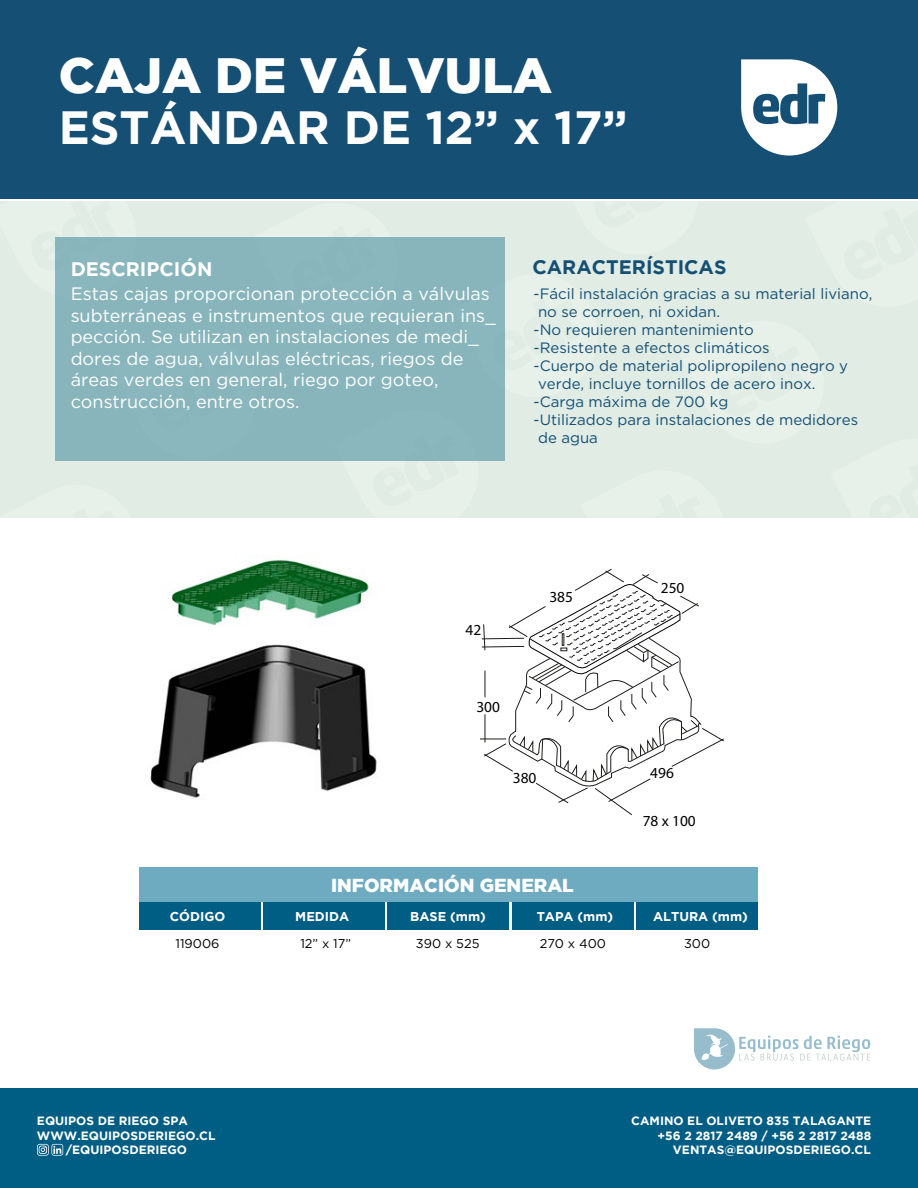
<style>
.page{position:relative;width:918px;height:1188px;background:#fff}
.page>*{position:absolute;margin:0;border:0;box-sizing:border-box;transform-origin:0 0}
.t1{font:900 49.5px "Gotham";color:#fff}
.t2{font:700 46.5px "Gotham";color:#fff}
.t3{font:700 19.5px "Gotham";color:#154f74}
.t4{font:700 19.5px "Gotham";color:#fff}
.t5{font:900 18.75px "Gotham";color:#fff}
.t6{font:18px/21.6px "Gotham";color:#fff}
.t7{font:15.3px "Myriad Pro";color:#000}
.t8{font:15px "Gotham";color:#154f74}
.t9{font:700 12.75px "Gotham";color:#fff}
.t10{font:12.75px "Gotham";color:#020102}
.t11{font:700 12px/14.4px "Gotham";color:#fff;text-align:right}
</style>
<div class="page">
<div style="left:0;top:0;width:918px;height:198px;background:#154f74"></div>
<div style="left:0;top:189px;width:914px;height:10px;background:#154f74"></div>
<div style="left:0;top:1089px;width:918px;height:99px;background:#005d83"></div>
<svg style="left:37px;top:1144px;width:26px;height:12px"></svg>
<svg style="left:741px;top:59px;width:96px;height:97px"></svg>
<div style="left:0;top:202px;width:918px;height:316px;background:#e0ece4"></div>
<svg style="left:253px;top:237px;width:144px;height:1px"></svg>
<svg style="left:55px;top:237px;width:81px;height:1px"></svg>
<div style="left:55px;top:238px;width:450px;height:223px;background:#88b5bc"></div>
<div style="left:139px;top:892px;width:122px;height:38px;background:#005d83"></div>
<div style="left:264px;top:892px;width:121px;height:38px;background:#005d83"></div>
<div style="left:388px;top:892px;width:121px;height:38px;background:#005d83"></div>
<div style="left:512px;top:892px;width:122px;height:38px;background:#005d83"></div>
<div style="left:637px;top:892px;width:121px;height:38px;background:#005d83"></div>
<div style="left:139px;top:868px;width:619px;height:34px;background:#6fabc0"></div>
<svg style="left:694px;top:1028px;width:176px;height:41px"></svg>
<svg style="left:480px;top:568px;width:244px;height:248px"></svg>
<img style="left:150px;top:559px;width:227px;height:239px">
<h1 class="t1" style="left:59px;top:47px;width:495px">CAJA DE VÁLVULA</h1>
<h2 class="t2" style="left:59px;top:101px;width:570px">ESTÁNDAR DE 12” x 17”</h2>
<h3 class="t3" style="left:533px;top:256px;width:195px">CARACTERÍSTICAS</h3>
<h3 class="t4" style="left:71px;top:257px;width:143px">DESCRIPCIÓN</h3>
<p class="t6" style="left:71px;top:282px;width:427px">Estas cajas proporcionan protección a válvulas subterráneas e instrumentos que requieran ins_ pección. Se utilizan en instalaciones de medi_ dores de agua, válvulas eléctricas, riegos de áreas verdes en general, riego por goteo, construcción, entre otros.</p>
<p class="t8" style="left:534px;top:284px;width:340px">-Fácil instalación gracias a su material liviano,</p>
<p class="t8" style="left:538px;top:302px;width:184px">no se corroen, ni oxidan.</p>
<p class="t8" style="left:534px;top:320px;width:222px">-No requieren mantenimiento</p>
<p class="t8" style="left:534px;top:338px;width:238px">-Resistente a efectos climáticos</p>
<p class="t8" style="left:534px;top:356px;width:316px">-Cuerpo de material polipropileno negro y</p>
<p class="t8" style="left:538px;top:374px;width:279px">verde, incluye tornillos de acero inox.</p>
<p class="t8" style="left:534px;top:392px;width:196px">-Carga máxima de 700 kg</p>
<p class="t8" style="left:534px;top:410px;width:326px">-Utilizados para instalaciones de medidores</p>
<p class="t8" style="left:538px;top:428px;width:61px">de agua</p>
<p class="t7" style="left:466px;top:620px;width:17px">42</p>
<p class="t7" style="left:549px;top:588px;width:25px">385</p>
<p class="t7" style="left:476px;top:698px;width:25px">300</p>
<p class="t7" style="left:513px;top:768px;width:25px">380</p>
<p class="t5" style="left:331px;top:874px;width:244px">INFORMACIÓN GENERAL</p>
<p class="t7" style="left:661px;top:579px;width:25px">250</p>
<p class="t7" style="left:650px;top:763px;width:25px">496</p>
<p class="t7" style="left:643px;top:811px;width:55px">78 x 100</p>
<p class="t9" style="left:170px;top:909px;width:57px">CÓDIGO</p>
<p class="t9" style="left:295px;top:909px;width:56px">MEDIDA</p>
<p class="t9" style="left:410px;top:909px;width:77px">BASE (mm)</p>
<p class="t9" style="left:537px;top:909px;width:78px">TAPA (mm)</p>
<p class="t9" style="left:653px;top:909px;width:96px">ALTURA (mm)</p>
<p class="t10" style="left:176px;top:935px;width:45px">119006</p>
<p class="t10" style="left:300px;top:935px;width:52px">12” x 17”</p>
<p class="t10" style="left:416px;top:935px;width:65px">390 x 525</p>
<p class="t10" style="left:540px;top:935px;width:68px">270 x 400</p>
<p class="t10" style="left:684px;top:935px;width:28px">300</p>
<p class="t11" style="left:37px;top:1113px;width:152px">EQUIPOS DE RIEGO SPA</p>
<p class="t11" style="left:37px;top:1128px;width:180px">WWW.EQUIPOSDERIEGO.CL</p>
<p class="t11" style="left:66px;top:1142px;width:123px">/EQUIPOSDERIEGO</p>
<p class="t11" style="left:631px;top:1113px;width:241px">CAMINO EL OLIVETO 835 TALAGANTE +56 2 2817 2489 / +56 2 2817 2488<br>VENTAS@EQUIPOSDERIEGO.CL</p>
</div>
